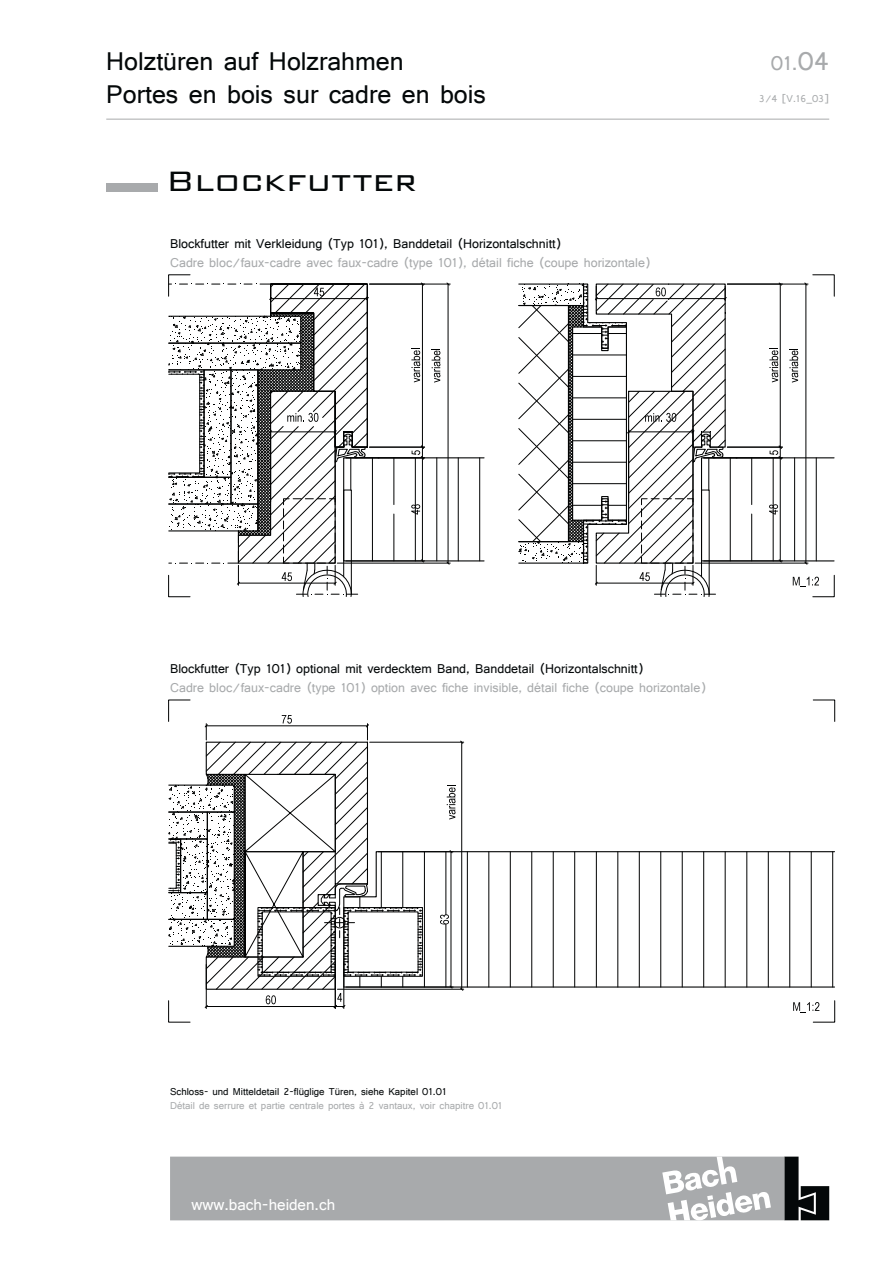
<style>
.page{position:relative;width:893px;height:1263px;background:#fff}
.page>*{position:absolute;margin:0;border:0;box-sizing:border-box;transform-origin:0 0}
.t1{font:300 37.5px "Bank Gothic BT";color:#040809}
.t2{font:27px/32.4px "Shruti";color:#040809}
.t3{font:21px "Shruti";color:#a8aaac}
.t4{font:16.5px "Shruti";color:#fff}
.t5{font:13.5px "Shruti";color:#a8aaac}
.t6{font:13.5px "Shruti";color:#040809}
.t7{font:10.5px "Shruti";color:#a8aaac}
.t8{font:10.5px "Shruti";color:#040809}
.s1{font-size:27px}
</style>
<div class="page">
<hr style="left:106px;top:119px;width:723px;height:1px;background:#a8aaac">
<div style="left:106px;top:183px;width:51px;height:8px;background:#a8aaac"></div>
<div style="left:343px;top:457px;width:142px;height:104px;border:1px solid #010202"></div>
<hr style="left:369px;top:284px;width:81px;height:1px;background:#010202">
<hr style="left:337px;top:563px;width:113px;height:1px;background:#010202">
<hr style="left:448px;top:284px;width:1px;height:279px;background:#010202">
<svg style="left:432px;top:349px;width:8px;height:34px"></svg>
<hr style="left:422px;top:284px;width:1px;height:163px;background:#010202">
<svg style="left:411px;top:348px;width:9px;height:34px"></svg>
<hr style="left:369px;top:447px;width:56px;height:1px;background:#010202">
<hr style="left:346px;top:458px;width:79px;height:1px;background:#010202">
<hr style="left:346px;top:561px;width:79px;height:1px;background:#010202">
<hr style="left:422px;top:458px;width:1px;height:103px;background:#010202">
<svg style="left:412px;top:446px;width:12px;height:13px"></svg>
<svg style="left:411px;top:504px;width:9px;height:11px"></svg>
<hr style="left:372px;top:458px;width:1px;height:103px;background:#010202">
<hr style="left:394px;top:514px;width:1px;height:47px;background:#010202">
<hr style="left:394px;top:458px;width:1px;height:47px;background:#010202">
<hr style="left:415px;top:458px;width:1px;height:103px;background:#010202">
<hr style="left:436px;top:458px;width:1px;height:103px;background:#010202">
<hr style="left:458px;top:458px;width:1px;height:103px;background:#010202">
<hr style="left:479px;top:458px;width:1px;height:103px;background:#010202">
<div style="left:701px;top:457px;width:133px;height:104px;border:1px solid #010202"></div>
<hr style="left:727px;top:284px;width:81px;height:1px;background:#010202">
<hr style="left:695px;top:563px;width:113px;height:1px;background:#010202">
<hr style="left:805px;top:284px;width:1px;height:279px;background:#010202">
<svg style="left:789px;top:349px;width:9px;height:34px"></svg>
<hr style="left:780px;top:284px;width:1px;height:163px;background:#010202">
<svg style="left:769px;top:348px;width:9px;height:34px"></svg>
<hr style="left:727px;top:447px;width:55px;height:1px;background:#010202">
<hr style="left:704px;top:458px;width:78px;height:1px;background:#010202">
<hr style="left:704px;top:561px;width:78px;height:1px;background:#010202">
<hr style="left:780px;top:458px;width:1px;height:103px;background:#010202">
<svg style="left:769px;top:446px;width:12px;height:13px"></svg>
<svg style="left:769px;top:504px;width:9px;height:11px"></svg>
<hr style="left:730px;top:458px;width:1px;height:103px;background:#010202">
<hr style="left:751px;top:514px;width:1px;height:47px;background:#010202">
<hr style="left:751px;top:458px;width:1px;height:47px;background:#010202">
<hr style="left:773px;top:458px;width:1px;height:103px;background:#010202">
<hr style="left:794px;top:458px;width:1px;height:103px;background:#010202">
<hr style="left:816px;top:458px;width:1px;height:103px;background:#010202">
<svg style="left:518px;top:283px;width:208px;height:314px"></svg>
<svg style="left:804px;top:275px;width:30px;height:21px"></svg>
<svg style="left:168px;top:275px;width:201px;height:322px"></svg>
<svg style="left:793px;top:575px;width:41px;height:22px"></svg>
<svg style="left:423px;top:851px;width:412px;height:137px"></svg>
<hr style="left:344px;top:987px;width:490px;height:1px;background:#010202">
<hr style="left:378px;top:851px;width:75px;height:1px;background:#010202">
<hr style="left:451px;top:852px;width:1px;height:135px;background:#010202">
<svg style="left:440px;top:914px;width:9px;height:10px"></svg>
<hr style="left:370px;top:742px;width:94px;height:1px;background:#010202">
<hr style="left:337px;top:989px;width:127px;height:1px;background:#010202">
<hr style="left:461px;top:742px;width:1px;height:247px;background:#010202">
<svg style="left:447px;top:787px;width:8px;height:33px"></svg>
<hr style="left:424px;top:852px;width:1px;height:135px;background:#010202">
<hr style="left:446px;top:924px;width:1px;height:63px;background:#010202">
<hr style="left:446px;top:852px;width:1px;height:63px;background:#010202">
<hr style="left:467px;top:852px;width:1px;height:135px;background:#010202">
<hr style="left:488px;top:852px;width:1px;height:135px;background:#010202">
<hr style="left:510px;top:852px;width:1px;height:135px;background:#010202">
<hr style="left:531px;top:852px;width:1px;height:135px;background:#010202">
<hr style="left:553px;top:852px;width:1px;height:135px;background:#010202">
<hr style="left:574px;top:852px;width:1px;height:135px;background:#010202">
<hr style="left:596px;top:852px;width:1px;height:135px;background:#010202">
<hr style="left:617px;top:852px;width:1px;height:135px;background:#010202">
<hr style="left:639px;top:852px;width:1px;height:135px;background:#010202">
<hr style="left:660px;top:852px;width:1px;height:135px;background:#010202">
<hr style="left:682px;top:852px;width:1px;height:135px;background:#010202">
<hr style="left:703px;top:852px;width:1px;height:135px;background:#010202">
<hr style="left:725px;top:852px;width:1px;height:135px;background:#010202">
<hr style="left:746px;top:852px;width:1px;height:135px;background:#010202">
<hr style="left:768px;top:852px;width:1px;height:135px;background:#010202">
<hr style="left:789px;top:852px;width:1px;height:135px;background:#010202">
<hr style="left:811px;top:852px;width:1px;height:135px;background:#010202">
<hr style="left:832px;top:852px;width:1px;height:135px;background:#010202">
<svg style="left:813px;top:700px;width:22px;height:22px"></svg>
<svg style="left:168px;top:700px;width:255px;height:322px"></svg>
<svg style="left:793px;top:1001px;width:42px;height:21px"></svg>
<svg style="left:784px;top:1157px;width:45px;height:63px"></svg>
<div style="left:170px;top:1157px;width:614px;height:63px;background:#a8aaac"></div>
<svg style="left:662px;top:1157px;width:109px;height:63px"></svg>
<h2 class="t2" style="left:106px;top:45px;width:381px">Holztüren auf Holzrahmen<br>Portes en bois sur cadre en bois</h2>
<h1 class="t1" style="left:166px;top:161px;width:253px">Blockfutter</h1>
<p class="t6" style="left:170px;top:235px;width:393px">Blockfutter mit Verkleidung (Typ 101), Banddetail (Horizontalschnitt)</p>
<p class="t5" style="left:170px;top:255px;width:482px">Cadre bloc/faux-cadre avec faux-cadre (type 101), détail fiche (coupe horizontale)</p>
<h3 class="t3" style="left:771px;top:51px;width:60px">01.<span class="s1">04</span></h3>
<p class="t7" style="left:759px;top:92px;width:72px">3/4 [V.16_03]</p>
<p class="t6" style="left:170px;top:660px;width:475px">Blockfutter (Typ 101) optional mit verdecktem Band, Banddetail (Horizontalschnitt)</p>
<p class="t5" style="left:170px;top:680px;width:537px">Cadre bloc/faux-cadre (type 101) option avec fiche invisible, détail fiche (coupe horizontale)</p>
<p class="t8" style="left:170px;top:1085px;width:278px">Schloss- und Mitteldetail 2-flüglige Türen, siehe Kapitel 01.01</p>
<p class="t7" style="left:170px;top:1099px;width:334px">Détail de serrure et partie centrale portes à 2 vantaux, voir chapitre 01.01</p>
<p class="t4" style="left:191px;top:1194px;width:145px">www.bach-heiden.ch</p>
</div>
